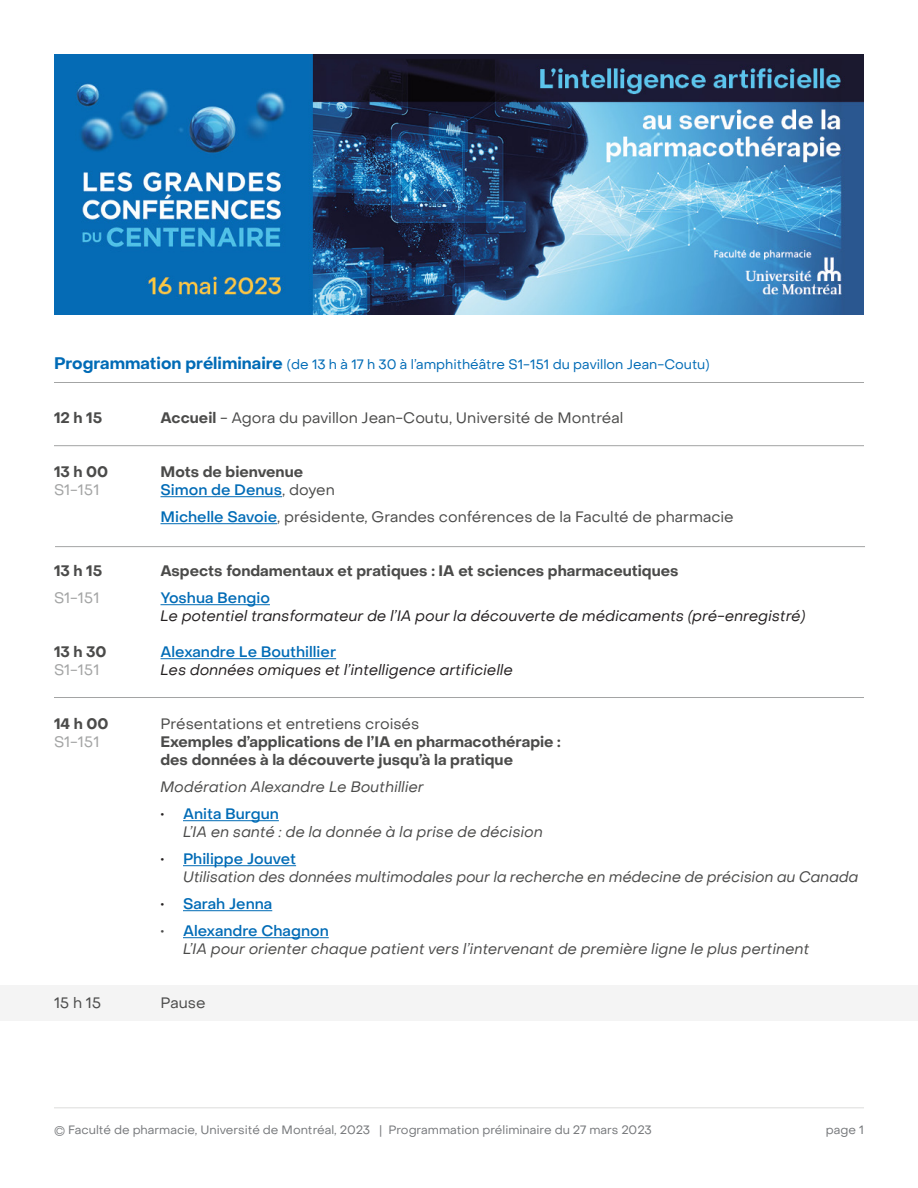
<style>
.page{position:relative;width:918px;height:1188px;background:#fff}
.page>*{position:absolute;margin:0;border:0;box-sizing:border-box;transform-origin:0 0}
.t1{font:italic 15px/18px "Object Sans";color:#4b4b4a}
.t2{font:700 15px "Object Sans";color:#4b4b4a}
.t3{font:15px "Object Sans";color:#4b4b4a}
.t4{font:italic 15px "Object Sans";color:#231f20}
.t5{font:500 15px "Object Sans";color:#006bb6}
.t6{font:15px "Object Sans";color:#a3a4a4}
.t7{font:13.5px "Object Sans";color:#006bb6}
.t8{font:12px "Object Sans";color:#76787b}
.s1{font-weight:700;font-size:16.5px}
.s2{font-weight:700}
.s3{font-weight:400;color:#4b4b4a}
.s4{font-weight:500;color:#006bb6}
.s5{color:#231f20}
.s6{font-weight:500;font-style:normal;color:#231f20}
.s7{font-weight:500;font-style:normal;color:#006bb6}
.s8{font-weight:500;font-style:normal}
</style>
<div class="page">
<div style="left:0;top:986px;width:918px;height:35px;background:#f4f4f4"></div>
<hr style="left:160px;top:496px;width:122px;height:1px;background:#006bb6">
<hr style="left:160px;top:523px;width:117px;height:1px;background:#006bb6">
<hr style="left:160px;top:604px;width:110px;height:1px;background:#006bb6">
<hr style="left:160px;top:658px;width:176px;height:1px;background:#006bb6">
<hr style="left:183px;top:820px;width:96px;height:1px;background:#006bb6">
<hr style="left:183px;top:865px;width:113px;height:1px;background:#006bb6">
<hr style="left:183px;top:910px;width:89px;height:1px;background:#006bb6">
<hr style="left:183px;top:937px;width:146px;height:1px;background:#006bb6">
<hr style="left:54px;top:1107px;width:810px;height:1px;background:#dcdcdb">
<hr style="left:54px;top:382px;width:810px;height:1px;background:#a3a4a4">
<img style="left:54px;top:54px;width:810px;height:261px">
<hr style="left:54px;top:697px;width:810px;height:1px;background:#a3a4a4">
<hr style="left:54px;top:445px;width:810px;height:1px;background:#a3a4a4">
<hr style="left:55px;top:546px;width:810px;height:1px;background:#a3a4a4">
<p class="t7" style="left:54px;top:356px;width:657px"><span class="s1">Programmation préliminaire</span> (de 13 h à 17 h 30 à l’amphithéâtre S1-151 du pavillon Jean-Coutu)</p>
<p class="t2" style="left:54px;top:409px;width:50px">12 h 15</p>
<p class="t3" style="left:160px;top:409px;width:464px"><span class="s2">Accueil</span> - Agora du pavillon Jean-Coutu, Université de Montréal</p>
<p class="t2" style="left:54px;top:463px;width:56px">13 h 00</p>
<p class="t2" style="left:160px;top:463px;width:144px">Mots de bienvenue</p>
<p class="t6" style="left:54px;top:481px;width:47px">S1-151</p>
<p class="t5" style="left:160px;top:481px;width:176px">Simon de Denus<span class="s3">, doyen</span></p>
<p class="t3" style="left:160px;top:508px;width:575px"><span class="s4">Michelle Savoie</span>, présidente, Grandes conférences de la Faculté de pharmacie</p>
<p class="t2" style="left:54px;top:562px;width:50px">13 h 15</p>
<p class="t2" style="left:160px;top:562px;width:520px">Aspects fondamentaux et pratiques : IA et sciences pharmaceutiques</p>
<p class="t6" style="left:54px;top:589px;width:47px">S1-151</p>
<p class="t5" style="left:160px;top:589px;width:111px">Yoshua Bengio</p>
<p class="t4" style="left:160px;top:607px;width:647px">Le potentiel transformateur de l’IA pour la découverte de médicaments (pré-enregistré)</p>
<p class="t2" style="left:54px;top:643px;width:54px">13 h 30</p>
<p class="t5" style="left:160px;top:643px;width:177px">Alexandre Le Bouthillier</p>
<p class="t6" style="left:54px;top:661px;width:47px">S1-151</p>
<p class="t4" style="left:160px;top:661px;width:354px">Les données omiques et l’intelligence artificielle</p>
<p class="t2" style="left:54px;top:715px;width:56px">14 h 00</p>
<p class="t3" style="left:160px;top:715px;width:260px">Présentations et entretiens croisés</p>
<p class="t6" style="left:54px;top:733px;width:47px">S1-151</p>
<p class="t2" style="left:160px;top:733px;width:402px">Exemples d’applications de l’IA en pharmacothérapie :</p>
<p class="t2" style="left:160px;top:751px;width:354px">des données à la découverte jusqu’à la pratique</p>
<p class="t1" style="left:160px;top:778px;width:265px">Modération Alexandre Le Bouthillier</p>
<p class="t5" style="left:160px;top:805px;width:120px"><span class="s5">•</span> Anita Burgun</p>
<p class="t1" style="left:183px;top:823px;width:362px">L’IA en santé : de la donnée à la prise de décision</p>
<p class="t1" style="left:183px;top:850px;width:677px;text-indent:-22px"><span class="s6">•</span> <span class="s7">Philippe Jouvet<br></span>Utilisation des données multimodales pour la recherche en médecine de précision au Canada</p>
<p class="t5" style="left:160px;top:895px;width:113px"><span class="s5">•</span> Sarah Jenna</p>
<p class="t1" style="left:183px;top:922px;width:628px;text-indent:-22px"><span class="s8">•</span> <span class="s7">Alexandre Chagnon<br></span>L’IA pour orienter chaque patient vers l’intervenant de première ligne le plus pertinent</p>
<p class="t3" style="left:54px;top:994px;width:49px">15 h 15</p>
<p class="t3" style="left:160px;top:994px;width:47px">Pause</p>
<p class="t8" style="left:54px;top:1123px;width:599px">© Faculté de pharmacie, Université de Montréal, 2023 | Programmation préliminaire du 27 mars 2023</p>
<p class="t8" style="left:826px;top:1123px;width:40px">page 1</p>
</div>
